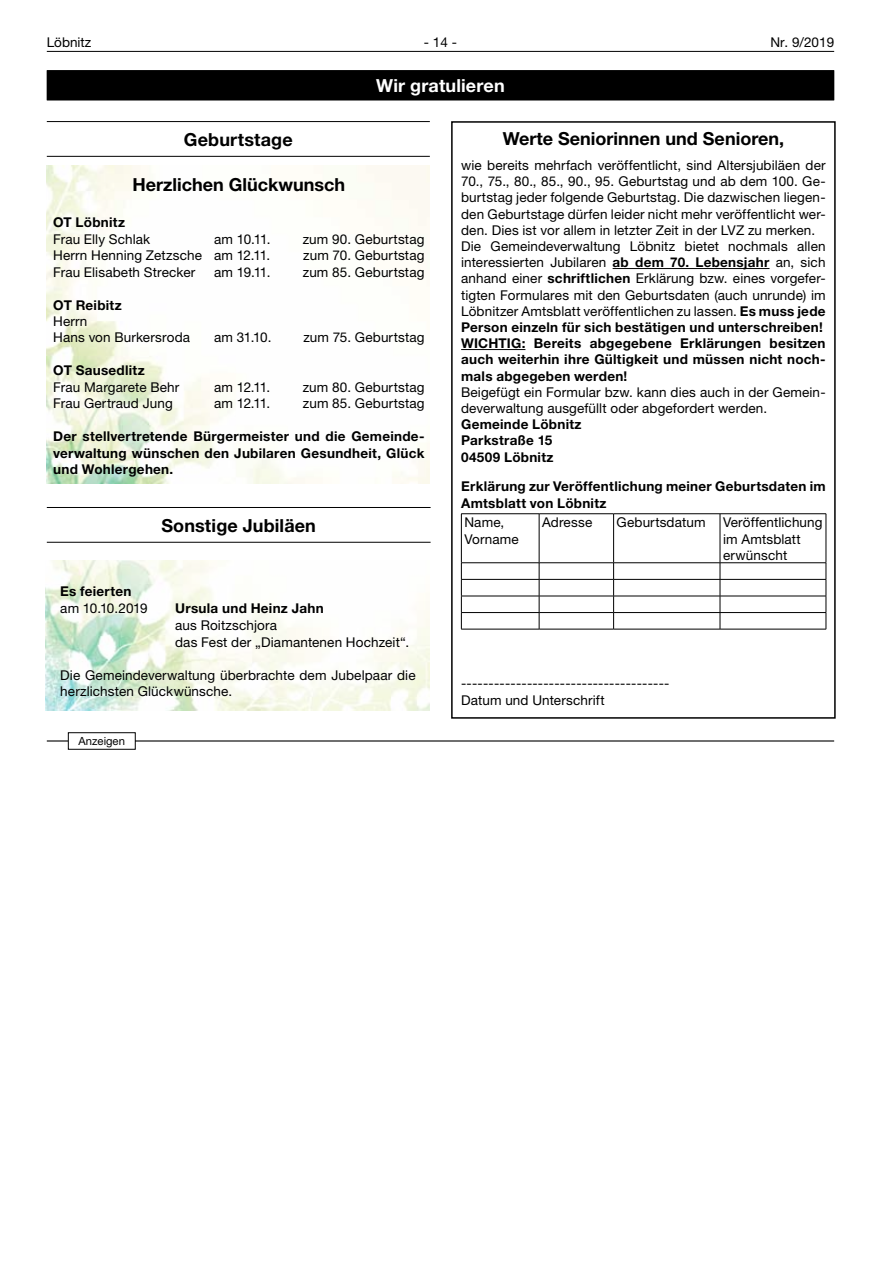
<style>
.page{position:relative;width:881px;height:1263px;background:#fff}
.page>*{position:absolute;margin:0;border:0;box-sizing:border-box;transform-origin:0 0}
.t1{font:700 18px "Helvetica Neue LT";color:#000}
.t2{font:700 18px "Helvetica Neue LT";letter-spacing:.01em;color:#fff}
.t3{font:13.5px/16.2px "Helvetica Neue LT";letter-spacing:.01em;color:#000}
.t4{font:700 13.5px/16.2px "Helvetica Neue LT";letter-spacing:.02em;color:#000}
.t5{font:13.5px "Helvetica Neue LT";letter-spacing:-.03em;color:#000}
.t6{font:11.25px "Helvetica Neue LT";color:#000}
.s1{font-weight:700}
</style>
<div class="page">
<hr style="left:47px;top:51px;width:786px;height:1px;background:#000">
<hr style="left:47px;top:121px;width:382px;height:1px;background:#000">
<hr style="left:47px;top:156px;width:382px;height:1px;background:#000">
<hr style="left:612px;top:268px;width:157px;height:1px;background:#000">
<hr style="left:461px;top:349px;width:64px;height:1px;background:#000">
<hr style="left:461px;top:514px;width:1px;height:48px;background:#000">
<hr style="left:538px;top:514px;width:1px;height:48px;background:#000">
<hr style="left:461px;top:513px;width:78px;height:1px;background:#000">
<hr style="left:461px;top:562px;width:78px;height:1px;background:#000">
<hr style="left:613px;top:514px;width:1px;height:48px;background:#000">
<hr style="left:539px;top:513px;width:74px;height:1px;background:#000">
<hr style="left:539px;top:562px;width:74px;height:1px;background:#000">
<hr style="left:719px;top:514px;width:1px;height:48px;background:#000">
<hr style="left:613px;top:513px;width:106px;height:1px;background:#000">
<hr style="left:613px;top:562px;width:106px;height:1px;background:#000">
<hr style="left:825px;top:514px;width:1px;height:48px;background:#000">
<hr style="left:719px;top:513px;width:106px;height:1px;background:#000">
<hr style="left:719px;top:562px;width:106px;height:1px;background:#000">
<hr style="left:461px;top:579px;width:78px;height:1px;background:#000">
<hr style="left:539px;top:579px;width:74px;height:1px;background:#000">
<hr style="left:613px;top:579px;width:106px;height:1px;background:#000">
<hr style="left:719px;top:579px;width:106px;height:1px;background:#000">
<svg style="left:461px;top:563px;width:1px;height:66px"></svg>
<svg style="left:538px;top:563px;width:1px;height:66px"></svg>
<hr style="left:461px;top:596px;width:78px;height:1px;background:#000">
<hr style="left:461px;top:612px;width:78px;height:1px;background:#000">
<hr style="left:461px;top:629px;width:78px;height:1px;background:#000">
<svg style="left:613px;top:563px;width:1px;height:66px"></svg>
<hr style="left:539px;top:596px;width:74px;height:1px;background:#000">
<hr style="left:539px;top:612px;width:74px;height:1px;background:#000">
<hr style="left:539px;top:629px;width:74px;height:1px;background:#000">
<svg style="left:719px;top:563px;width:1px;height:66px"></svg>
<hr style="left:613px;top:596px;width:106px;height:1px;background:#000">
<hr style="left:613px;top:612px;width:106px;height:1px;background:#000">
<hr style="left:613px;top:629px;width:106px;height:1px;background:#000">
<svg style="left:825px;top:563px;width:1px;height:66px"></svg>
<hr style="left:719px;top:596px;width:106px;height:1px;background:#000">
<hr style="left:719px;top:612px;width:106px;height:1px;background:#000">
<hr style="left:719px;top:629px;width:106px;height:1px;background:#000">
<div style="left:451px;top:121px;width:384px;height:598px;border:2px solid #000"></div>
<hr style="left:47px;top:507px;width:383px;height:1px;background:#000">
<hr style="left:47px;top:542px;width:383px;height:1px;background:#000">
<img style="left:47px;top:166px;width:382px;height:318px">
<img style="left:46px;top:560px;width:383px;height:150px">
<div style="left:47px;top:70px;width:786px;height:30px;background:#000"></div>
<hr style="left:47px;top:740px;width:786px;height:1px;background:#000">
<div style="left:68px;top:733px;width:67px;height:16px;background:#fff"></div>
<div style="left:68px;top:732px;width:67px;height:17px;border:1px solid #000"></div>
<p class="t3" style="left:47px;top:34px;width:46px">Löbnitz</p>
<p class="t3" style="left:424px;top:34px;width:35px">- 14 -</p>
<p class="t3" style="left:770px;top:34px;width:65px">Nr. 9/2019</p>
<h1 class="t2" style="left:376px;top:74px;width:130px">Wir gratulieren</h1>
<h1 class="t1" style="left:184px;top:129px;width:110px">Geburtstage</h1>
<h1 class="t1" style="left:502px;top:128px;width:283px">Werte Seniorinnen und Senioren,</h1>
<p class="t3" style="left:461px;top:157px;width:366px">wie bereits mehrfach veröffentlicht, sind Altersjubiläen der 70., 75., 80., 85., 90., 95. Geburtstag und ab dem 100. Ge&shy;burtstag jeder folgende Geburtstag. Die dazwischen liegen&shy;den Geburtstage dürfen leider nicht mehr veröffentlicht wer&shy;den. Dies ist vor allem in letzter Zeit in der LVZ zu merken.<br>Die Gemeindeverwaltung Löbnitz bietet nochmals allen interessierten Jubilaren <span class="s1">ab dem 70. Lebensjahr</span> an, sich anhand einer <span class="s1">schriftlichen</span> Erklärung bzw. eines vorgefer&shy;tigten Formulares mit den Geburtsdaten (auch unrunde) im Löbnitzer Amtsblatt veröffentlichen zu lassen. <span class="s1">Es muss jede Person einzeln für sich bestätigen und unterschreiben!<br>WICHTIG: Bereits abgegebene Erklärungen besitzen auch weiterhin ihre Gültigkeit und müssen nicht noch&shy;mals abgegeben werden!</span></p>
<p class="t3" style="left:461px;top:384px;width:366px">Beigefügt ein Formular bzw. kann dies auch in der Gemein&shy;deverwaltung ausgefüllt oder abgefordert werden.</p>
<p class="t4" style="left:461px;top:416px;width:122px">Gemeinde Löbnitz<br>Parkstraße 15<br>04509 Löbnitz</p>
<p class="t4" style="left:461px;top:478px;width:366px">Erklärung zur Veröffentlichung meiner Geburtsdaten im<br>Amtsblatt von Löbnitz</p>
<p class="t3" style="left:464px;top:514px;width:56px">Name,<br>Vorname</p>
<p class="t3" style="left:542px;top:514px;width:52px">Adresse</p>
<p class="t3" style="left:616px;top:514px;width:90px">Geburtsdatum</p>
<p class="t3" style="left:722px;top:514px;width:101px">Veröffentlichung im Amtsblatt erwünscht</p>
<h1 class="t1" style="left:132px;top:173px;width:214px">Herzlichen Glückwunsch</h1>
<p class="t4" style="left:53px;top:214px;width:73px">OT Löbnitz</p>
<p class="t3" style="left:53px;top:230px;width:99px">Frau Elly Schlak</p>
<p class="t3" style="left:214px;top:230px;width:58px">am 10.11.</p>
<p class="t3" style="left:302px;top:230px;width:123px">zum 90. Geburtstag</p>
<p class="t3" style="left:53px;top:247px;width:218px">Herrn Henning Zetzsche am 12.11.</p>
<p class="t3" style="left:303px;top:247px;width:123px">zum 70. Geburtstag</p>
<p class="t3" style="left:53px;top:264px;width:144px">Frau Elisabeth Strecker</p>
<p class="t3" style="left:214px;top:264px;width:58px">am 19.11.</p>
<p class="t3" style="left:303px;top:264px;width:123px">zum 85. Geburtstag</p>
<p class="t4" style="left:53px;top:296px;width:70px">OT Reibitz</p>
<p class="t3" style="left:53px;top:313px;width:138px">Herrn<br>Hans von Burkersroda</p>
<p class="t3" style="left:214px;top:329px;width:59px">am 31.10.</p>
<p class="t3" style="left:303px;top:329px;width:123px">zum 75. Geburtstag</p>
<p class="t4" style="left:53px;top:362px;width:93px">OT Sausedlitz</p>
<p class="t3" style="left:53px;top:379px;width:128px">Frau Margarete Behr</p>
<p class="t3" style="left:214px;top:379px;width:58px">am 12.11.</p>
<p class="t3" style="left:303px;top:379px;width:123px">zum 80. Geburtstag</p>
<p class="t3" style="left:53px;top:395px;width:121px">Frau Gertraud Jung</p>
<p class="t3" style="left:214px;top:395px;width:58px">am 12.11.</p>
<p class="t3" style="left:303px;top:395px;width:123px">zum 85. Geburtstag</p>
<p class="t4" style="left:53px;top:428px;width:372px;text-align:justify">Der stellvertretende Bürgermeister und die Gemeinde&shy;verwaltung wünschen den Jubilaren Gesundheit, Glück und Wohlergehen.</p>
<h1 class="t1" style="left:161px;top:515px;width:156px">Sonstige Jubiläen</h1>
<p class="t4" style="left:60px;top:583px;width:73px">Es feierten</p>
<p class="t5" style="left:60px;top:600px;width:89px">am 10.10.2019</p>
<p class="t4" style="left:175px;top:600px;width:150px">Ursula und Heinz Jahn</p>
<p class="t3" style="left:175px;top:617px;width:235px;line-height:16.6px">aus Roitzschjora<br>das Fest der „Diamantenen Hochzeit“.</p>
<p class="t3" style="left:60px;top:667px;width:357px">Die Gemeindeverwaltung überbrachte dem Jubelpaar die herzlichsten Glückwünsche.</p>
<p class="t6" style="left:79px;top:734px;width:48px">Anzeigen</p>
<p class="t3" style="left:461px;top:675px;width:210px">--------------------------------------<br>Datum und Unterschrift</p>
</div>
